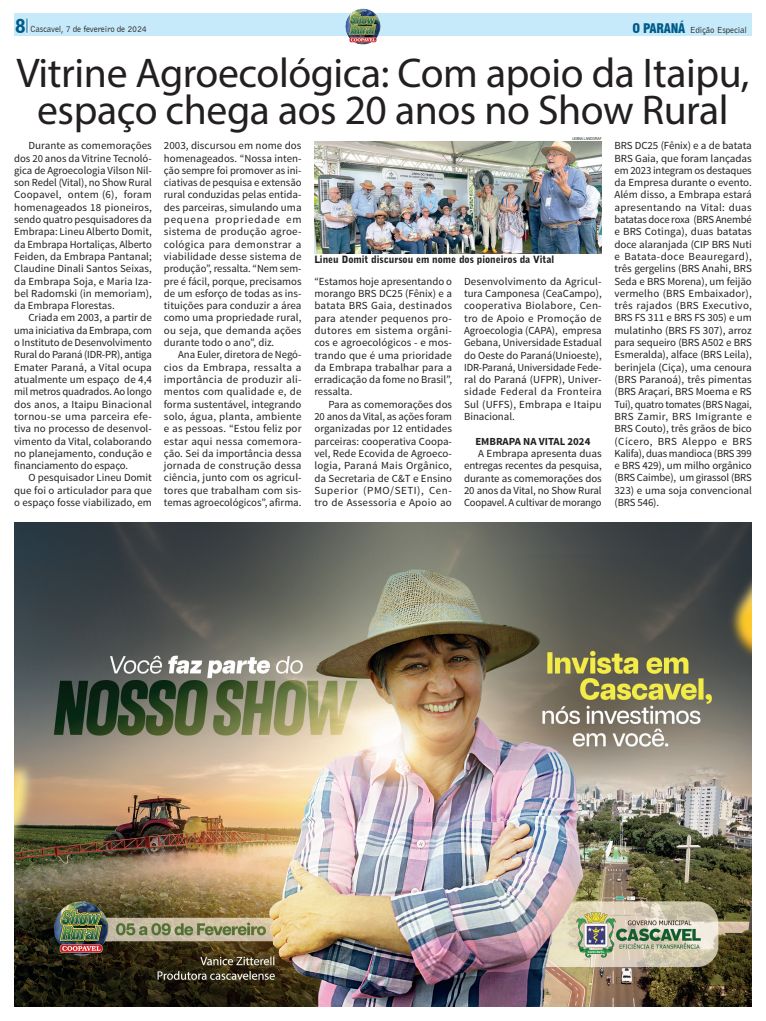
<style>
.page{position:relative;width:766px;height:1021px;background:#fff}
.page>*{position:absolute;margin:0;border:0;box-sizing:border-box;transform-origin:0 0}
.TITULO_PRINCIPAL{font:41.7px "Myriad Pro";letter-spacing:-.01em;color:#231f20}
.t1{font:900 19px "Bell Gothic BT";color:#005a88}
.TEXTO_ESSE{font:10.8px/12.3px "Source Sans Pro";color:#231f20;text-align:justify}
.TEXTO_ESSE-2{font:700 10.8px "Source Sans Pro";color:#231f20}
.Legenda{font:900 10px "Bell Gothic BT";color:#231f20}
.t2{font:9px "Bell Gothic BT";letter-spacing:-.02em;color:#231f20}
.CREDITO{font:4px "Arial Narrow";color:#231f20}
.s1{font-family:"Swiss 721 BT";font-weight:900;font-stretch:condensed;font-size:13px;color:#005a88}
</style>
<div class="page">
<div style="left:14px;top:14px;width:737px;height:22px;background:#c6eafa"></div>
<img style="left:344px;top:8px;width:37px;height:37px">
<svg style="left:26px;top:17px;width:3px;height:17px"></svg>
<svg style="left:27px;top:18px;width:1px;height:15px"></svg>
<img style="left:14px;top:522px;width:737px;height:484px">
<img style="left:314px;top:141px;width:287px;height:112px">
<p class="t1" style="left:15px;top:14px;width:12px">8</p>
<p class="t2" style="left:30px;top:24px;width:118px">Cascavel, 7 de fevereiro de 2024</p>
<p class="t2" style="left:632px;top:24px;width:116px"><span class="s1">O PARANÁ</span> Edição Especial</p>
<p class="TITULO_PRINCIPAL" style="left:16px;top:47px;width:734px">Vitrine Agroecológica: Com apoio da Itaipu,</p>
<p class="TITULO_PRINCIPAL" style="left:37px;top:85px;width:693px">espaço chega aos 20 anos no Show Rural</p>
<p class="CREDITO" style="left:572px;top:135px;width:31px">LEBNA LANDGRAF</p>
<p class="TEXTO_ESSE" style="left:614px;top:140px;width:139px">BRS DC25 (Fênix) e a de batata BRS Gaia, que foram lançadas em 2023 integram os destaques da Empresa durante o evento.<br>Além disso, a Embrapa estará apresentando na Vital: duas batatas doce roxa (BRS Anembé e BRS Cotinga), duas batatas doce alaranjada (CIP BRS Nuti e Batata-doce Beauregard), três gergelins (BRS Anahi, BRS Seda e BRS Morena), um feijão vermelho (BRS Embaixador), três rajados (BRS Executivo, BRS FS 311 e BRS FS 305) e um mulatinho (BRS FS 307), arroz para sequeiro (BRS A502 e BRS Esmeralda), alface (BRS Leila), berinjela (Ciça), uma cenoura (BRS Paranoá), três pimentas (BRS Araçari, BRS Moema e RS Tui), quatro tomates (BRS Nagai, BRS Zamir, BRS Imigrante e BRS Couto), três grãos de bico (Cícero, BRS Aleppo e BRS Kalifa), duas mandioca (BRS 399 e BRS 429), um milho orgânico (BRS Caimbe), um girassol (BRS 323) e uma soja convencional (BRS 546).</p>
<p class="TEXTO_ESSE" style="left:164px;top:140px;width:139px">2003, discursou em nome dos homenageados. “Nossa inten&shy;ção sempre foi promover as ini&shy;ciativas de pesquisa e extensão rural conduzidas pelas entida&shy;des parceiras, simulando uma pequena propriedade em sistema de produção agroe&shy;cológica para demonstrar a viabilidade desse sistema de produção”, ressalta. “Nem sem&shy;pre é fácil, porque, precisamos de um esforço de todas as ins&shy;tituições para conduzir a área como uma propriedade rural, ou seja, que demanda ações durante todo o ano”, diz.</p>
<p class="TEXTO_ESSE" style="left:164px;top:349px;width:139px;text-indent:14px">Ana Euler, diretora de Negó&shy;cios da Embrapa, ressalta a importância de produzir ali&shy;mentos com qualidade e, de forma sustentável, integrando solo, água, planta, ambiente e as pessoas. “Estou feliz por estar aqui nessa comemora&shy;ção. Sei da importância dessa jornada de construção dessa ciência, junto com os agricul&shy;tores que trabalham com sis&shy;temas agroecológicos”, afirma.</p>
<p class="TEXTO_ESSE" style="left:14px;top:140px;width:139px;text-indent:14px">Durante as comemorações dos 20 anos da Vitrine Tecnoló&shy;gica de Agroecologia Vilson Nil&shy;son Redel (Vital), no Show Rural Coopavel, ontem (6), foram homenageados 18 pioneiros, sendo quatro pesquisadores da Embrapa: Lineu Alberto Domit, da Embrapa Hortaliças, Alberto Feiden, da Embrapa Pantanal; Claudine Dinali Santos Seixas, da Embrapa Soja, e Maria Iza&shy;bel Radomski (in memoriam), da Embrapa Florestas.</p>
<p class="TEXTO_ESSE" style="left:14px;top:312px;width:139px;text-indent:14px">Criada em 2003, a partir de uma iniciativa da Embrapa, com o Instituto de Desenvolvimento Rural do Paraná (IDR-PR), antiga Emater Paraná, a Vital ocupa atualmente um espaço de 4,4 mil metros quadrados. Ao longo dos anos, a Itaipu Binacional tornou-se uma parceira efe&shy;tiva no processo de desenvol&shy;vimento da Vital, colaborando no planejamento, condução e financiamento do espaço.</p>
<p class="TEXTO_ESSE" style="left:14px;top:472px;width:139px;text-indent:14px">O pesquisador Lineu Domit que foi o articulador para que o espaço fosse viabilizado, em</p>
<p class="Legenda" style="left:314px;top:253px;width:241px">Lineu Domit discursou em nome dos pioneiros da Vital</p>
<p class="TEXTO_ESSE" style="left:314px;top:275px;width:139px">“Estamos hoje apresentando o morango BRS DC25 (Fênix) e a batata BRS Gaia, destinados para atender pequenos pro&shy;dutores em sistema orgâni&shy;cos e agroecológicos - e mos&shy;trando que é uma prioridade da Embrapa trabalhar para a erradicação da fome no Brasil”, ressalta.</p>
<p class="TEXTO_ESSE" style="left:314px;top:398px;width:139px;text-indent:14px">Para as comemorações dos 20 anos da Vital, as ações foram organizadas por 12 entidades parceiras: cooperativa Coopa&shy;vel, Rede Ecovida de Agroeco&shy;logia, Paraná Mais Orgânico, da Secretaria de C&amp;T e Ensino Superior (PMO/SETI), Cen&shy;tro de Assessoria e Apoio ao</p>
<p class="TEXTO_ESSE" style="left:464px;top:275px;width:139px">Desenvolvimento da Agricul&shy;tura Camponesa (CeaCampo), cooperativa Biolabore, Cen&shy;tro de Apoio e Promoção de Agroecologia (CAPA), empresa Gebana, Universidade Estadual do Oeste do Paraná(Unioeste), IDR-Paraná, Universidade Fede&shy;ral do Paraná (UFPR), Univer&shy;sidade Federal da Fronteira Sul (UFFS), Embrapa e Itaipu Binacional.</p>
<p class="TEXTO_ESSE-2" style="left:475px;top:434px;width:116px">EMBRAPA NA VITAL 2024</p>
<p class="TEXTO_ESSE" style="left:464px;top:447px;width:139px;text-indent:14px">A Embrapa apresenta duas entregas recentes da pesquisa, durante as comemorações dos 20 anos da Vital, no Show Rural Coopavel. A cultivar de morango</p>
</div>
